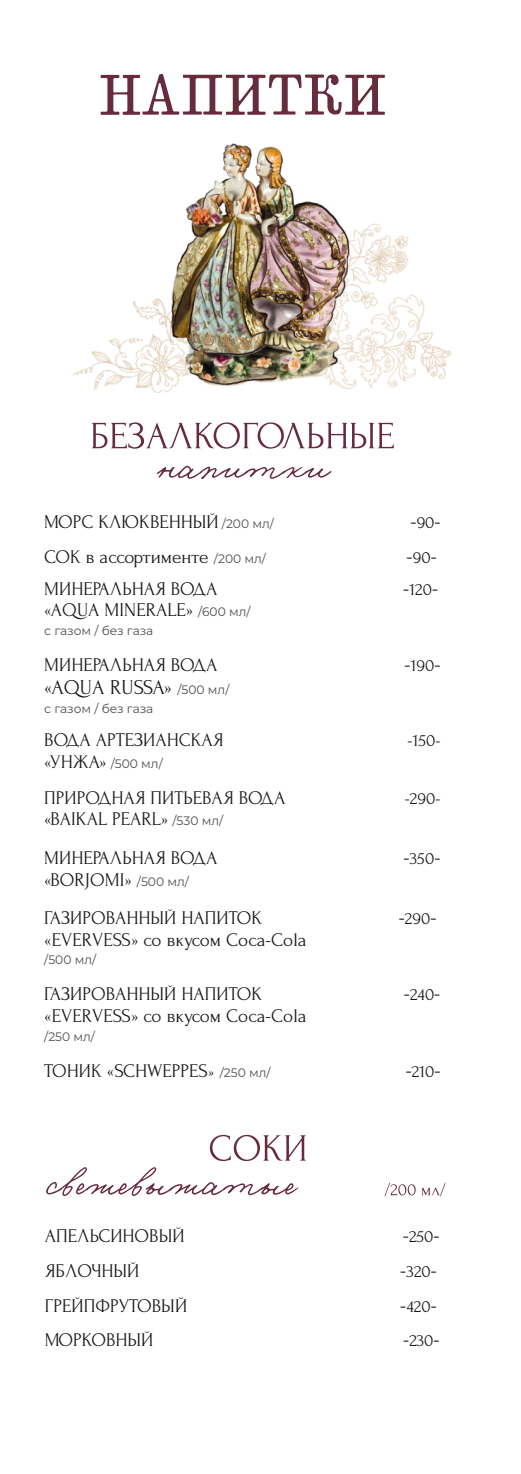
<style>
.page{position:relative;width:521px;height:1474px;background:#fff}
.page>*{position:absolute;margin:0;border:0;box-sizing:border-box;transform-origin:0 0}
.t1{font:21px "Forum";color:#151616}
.t2{font:19.25px/38.7px "Forum";color:#151616}
.t3{font:17.5px "Forum";color:#151616}
.t4{font:12.25px "Montserrat";color:#4e4e4d}
.s1{font-family:"Montserrat";font-size:12.25px;color:#4e4e4d}
.s2{font-size:17.5px}
.s3{font-size:21px}
.s4{font-family:"Forum";font-size:19.25px;color:#151616}
.s5{font-size:15.75px}
</style>
<div class="page">
<img style="left:71px;top:143px;width:381px;height:281px">
<svg style="left:101px;top:74px;width:284px;height:41px"></svg>
<svg style="left:157px;top:465px;width:174px;height:14px"></svg>
<svg style="left:92px;top:422px;width:302px;height:26px"></svg>
<svg style="left:210px;top:1134px;width:96px;height:27px"></svg>
<svg style="left:422px;top:1183px;width:23px;height:13px"></svg>
<svg style="left:384px;top:1182px;width:32px;height:14px"></svg>
<svg style="left:46px;top:1167px;width:252px;height:28px"></svg>
<p class="t2" style="left:44px;top:503px;width:231px">МОРС КЛЮКВЕННЫЙ <span class="s1">/200 мл/</span></p>
<p class="t1" style="left:410px;top:510px;width:32px">-<span class="s2">90</span>-</p>
<p class="t2" style="left:44px;top:538px;width:223px">СОК в ассортименте <span class="s1">/200 мл/</span></p>
<p class="t1" style="left:406px;top:545px;width:32px">-<span class="s2">90</span>-</p>
<p class="t2" style="left:44px;top:569px;width:175px">МИНЕРАЛЬНАЯ ВОДА</p>
<p class="t3" style="left:403px;top:579px;width:37px"><span class="s3">-</span>120<span class="s3">-</span></p>
<p class="t2" style="left:44px;top:591px;width:208px">«AQUA MINERALE» <span class="s1">/600 мл/</span></p>
<p class="t4" style="left:44px;top:622px;width:111px">с газом / без газа</p>
<p class="t2" style="left:44px;top:645px;width:175px">МИНЕРАЛЬНАЯ ВОДА</p>
<p class="t3" style="left:404px;top:656px;width:38px"><span class="s3">-</span>190<span class="s3">-</span></p>
<p class="t1" style="left:44px;top:676px;width:187px">«AQUA RUSSA» <span class="s1">/500 мл/</span></p>
<p class="t4" style="left:44px;top:701px;width:111px">с газом / без газа</p>
<p class="t2" style="left:44px;top:721px;width:181px">ВОДА АРТЕЗИАНСКАЯ</p>
<p class="t3" style="left:407px;top:731px;width:35px">-150-</p>
<p class="t4" style="left:44px;top:756px;width:120px"><span class="s4">«УНЖА»</span> /500 мл/</p>
<p class="t2" style="left:44px;top:778px;width:243px">ПРИРОДНАЯ ПИТЬЕВАЯ ВОДА</p>
<p class="t3" style="left:405px;top:789px;width:37px">-290-</p>
<p class="t2" style="left:44px;top:800px;width:180px">«BAIKAL PEARL» <span class="s1">/530 мл/<br></span>МИНЕРАЛЬНАЯ ВОДА</p>
<p class="t3" style="left:404px;top:848px;width:38px"><span class="s3">-</span>350<span class="s3">-</span></p>
<p class="t2" style="left:44px;top:860px;width:219px">«BORJOMI» <span class="s1">/500 мл/<br></span>ГАЗИРОВАННЫЙ НАПИТОК</p>
<p class="t3" style="left:399px;top:909px;width:39px"><span class="s3">-</span>290<span class="s3">-</span></p>
<p class="t2" style="left:44px;top:920px;width:264px">«EVERVESS» со вкусом Coca-Cola</p>
<p class="t4" style="left:44px;top:952px;width:53px">/500 мл/</p>
<p class="t2" style="left:44px;top:975px;width:219px">ГАЗИРОВАННЫЙ НАПИТОК</p>
<p class="t3" style="left:404px;top:985px;width:38px"><span class="s3">-</span>240<span class="s3">-</span></p>
<p class="t2" style="left:44px;top:997px;width:264px">«EVERVESS» со вкусом Coca-Cola</p>
<p class="t4" style="left:44px;top:1028px;width:52px">/250 мл/</p>
<p class="t2" style="left:44px;top:1051px;width:228px">ТОНИК «SCHWEPPES<span class="s5">»</span> <span class="s1">/250 мл/</span></p>
<p class="t3" style="left:406px;top:1061px;width:37px"><span class="s3">-</span>210<span class="s3">-</span></p>
<p class="t2" style="left:45px;top:1216px;width:141px">АПЕЛЬСИНОВЫЙ</p>
<p class="t3" style="left:403px;top:1226px;width:39px"><span class="s3">-</span>250<span class="s3">-</span></p>
<p class="t2" style="left:45px;top:1251px;width:96px">ЯБЛОЧНЫЙ</p>
<p class="t3" style="left:400px;top:1261px;width:38px"><span class="s3">-</span>320<span class="s3">-</span></p>
<p class="t2" style="left:45px;top:1286px;width:144px">ГРЕЙПФРУТОВЫЙ</p>
<p class="t3" style="left:400px;top:1296px;width:38px"><span class="s3">-</span>420<span class="s3">-</span></p>
<p class="t2" style="left:45px;top:1320px;width:110px">МОРКОВНЫЙ</p>
<p class="t3" style="left:403px;top:1331px;width:38px"><span class="s3">-</span>230<span class="s3">-</span></p>
</div>
